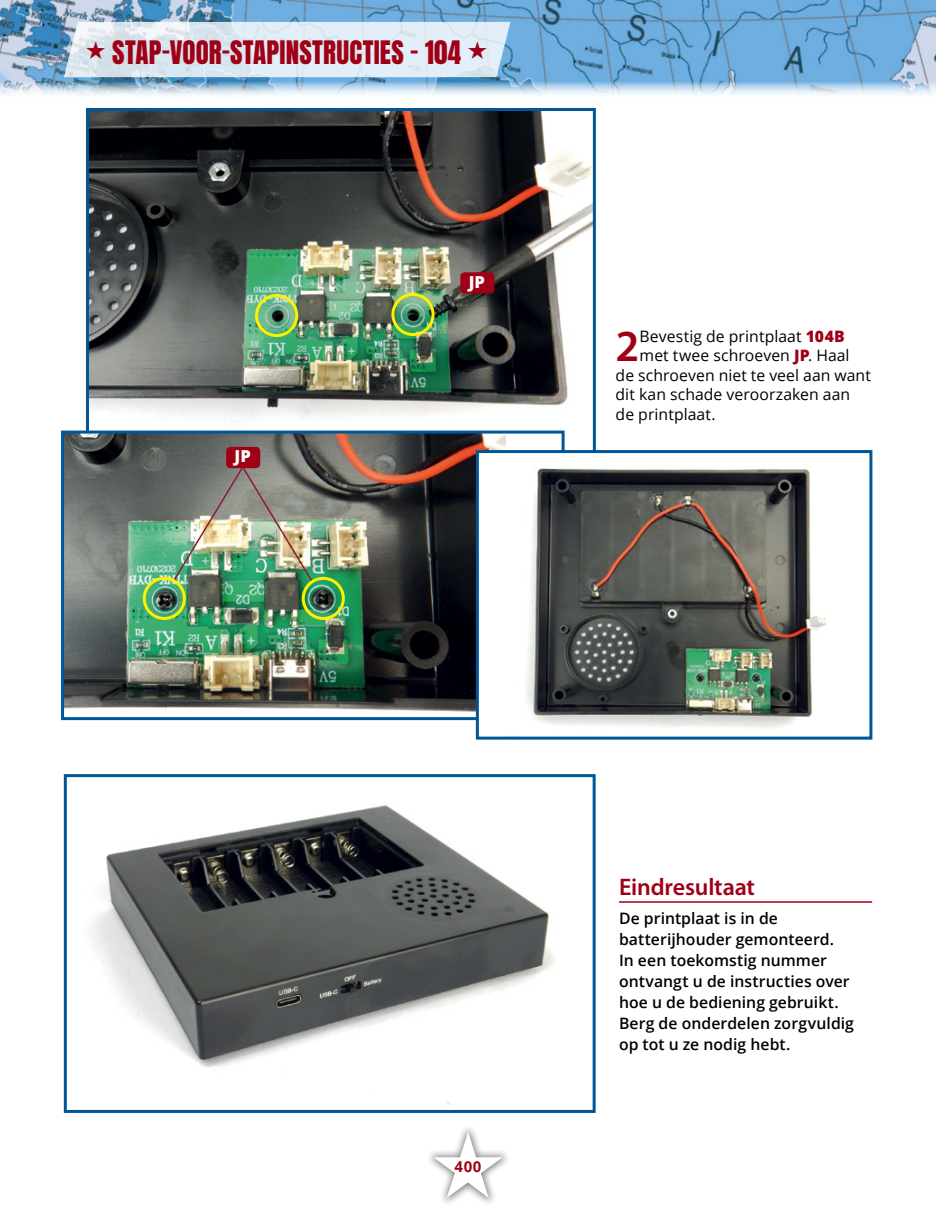
<style>
.page{position:relative;width:936px;height:1212px;background:#fff}
.page>*{position:absolute;margin:0;border:0;box-sizing:border-box;transform-origin:0 0}
.t1{font:600 44.7px "Myriad Pro";color:#a00016}
.t2{font:27px "Anton";letter-spacing:.01em;color:#a00016}
.t3{font:600 24px "Myriad Pro";letter-spacing:-.01em;color:#a00016}
.t4{font:800 16.5px "Open Sans";color:#fff}
.t5{font:600 15.75px/21px "Open Sans";letter-spacing:.005em;color:#000}
.t6{font:15.75px "Open Sans";letter-spacing:.005em;color:#000}
.t7{font:700 15px "Open Sans";color:#a00016}
.s1{font-weight:800;color:#a00016}
</style>
<div class="page">
<img style="left:89px;top:805px;width:467px;height:300px">
<div style="left:64px;top:774px;width:531px;height:339px;border:3px solid #005697"></div>
<img style="left:90px;top:112px;width:502px;height:338px">
<div style="left:86px;top:108px;width:510px;height:362px;border:3px solid #005697"></div>
<img style="left:65px;top:434px;width:440px;height:282px">
<div style="left:61px;top:430px;width:503px;height:290px;border:3px solid #005697"></div>
<img style="left:480px;top:454px;width:347px;height:282px">
<div style="left:476px;top:450px;width:396px;height:290px;border:3px solid #005697"></div>
<div style="left:460px;top:272px;width:34px;height:22px;background:#a00016;border-radius:4px"></div>
<div style="left:226px;top:447px;width:34px;height:21px;background:#a00016;border-radius:4px"></div>
<div style="left:391px;top:293px;width:43px;height:43px;border:3px solid #fff000;border-radius:50%"></div>
<div style="left:255px;top:294px;width:43px;height:43px;border:3px solid #fff000;border-radius:50%"></div>
<img style="left:171px;top:466px;width:143px;height:118px">
<div style="left:143px;top:577px;width:43px;height:43px;border:3px solid #fff000;border-radius:50%"></div>
<div style="left:302px;top:577px;width:43px;height:43px;border:3px solid #fff000;border-radius:50%"></div>
<hr style="left:619px;top:901px;width:253px;height:2px;background:#a00016">
<div style="left:424px;top:1123px;width:87px;height:83px;background:#000;opacity:.5"></div>
<svg style="left:433px;top:1132px;width:69px;height:65px"></svg>
<img style="left:0;top:0;width:935px;height:95px">
<svg style="left:64px;top:22px;width:446px;height:55px;background:#dbe7f1"></svg>
<h2 class="t2" style="left:86px;top:39px;width:403px">• STAP-VOOR-STAPINSTRUCTIES – 104 •</h2>
<p class="t4" style="left:234px;top:444px;width:18px">JP</p>
<p class="t4" style="left:468px;top:269px;width:18px">JP</p>
<h1 class="t1" style="left:615px;top:321px;width:25px">2</h1>
<p class="t6" style="left:639px;top:325px;width:207px">Bevestig de printplaat <span class="s1">104B</span></p>
<p class="t6" style="left:639px;top:345px;width:211px">met twee schroeven <span class="s1">JP</span>. Haal</p>
<p class="t6" style="left:615px;top:364px;width:257px">de schroeven niet te veel aan want</p>
<p class="t6" style="left:615px;top:384px;width:236px">dit kan schade veroorzaken aan</p>
<p class="t6" style="left:615px;top:403px;width:101px">de printplaat.</p>
<p class="t7" style="left:454px;top:1155px;width:28px">400</p>
<h3 class="t3" style="left:619px;top:873px;width:137px">Eindresultaat</h3>
<p class="t5" style="left:619px;top:908px;width:236px">De printplaat is in de batterijhouder gemonteerd.<br>In een toekomstig nummer ontvangt u de instructies over hoe u de bediening gebruikt.<br>Berg de onderdelen zorgvuldig op tot u ze nodig hebt.</p>
</div>
